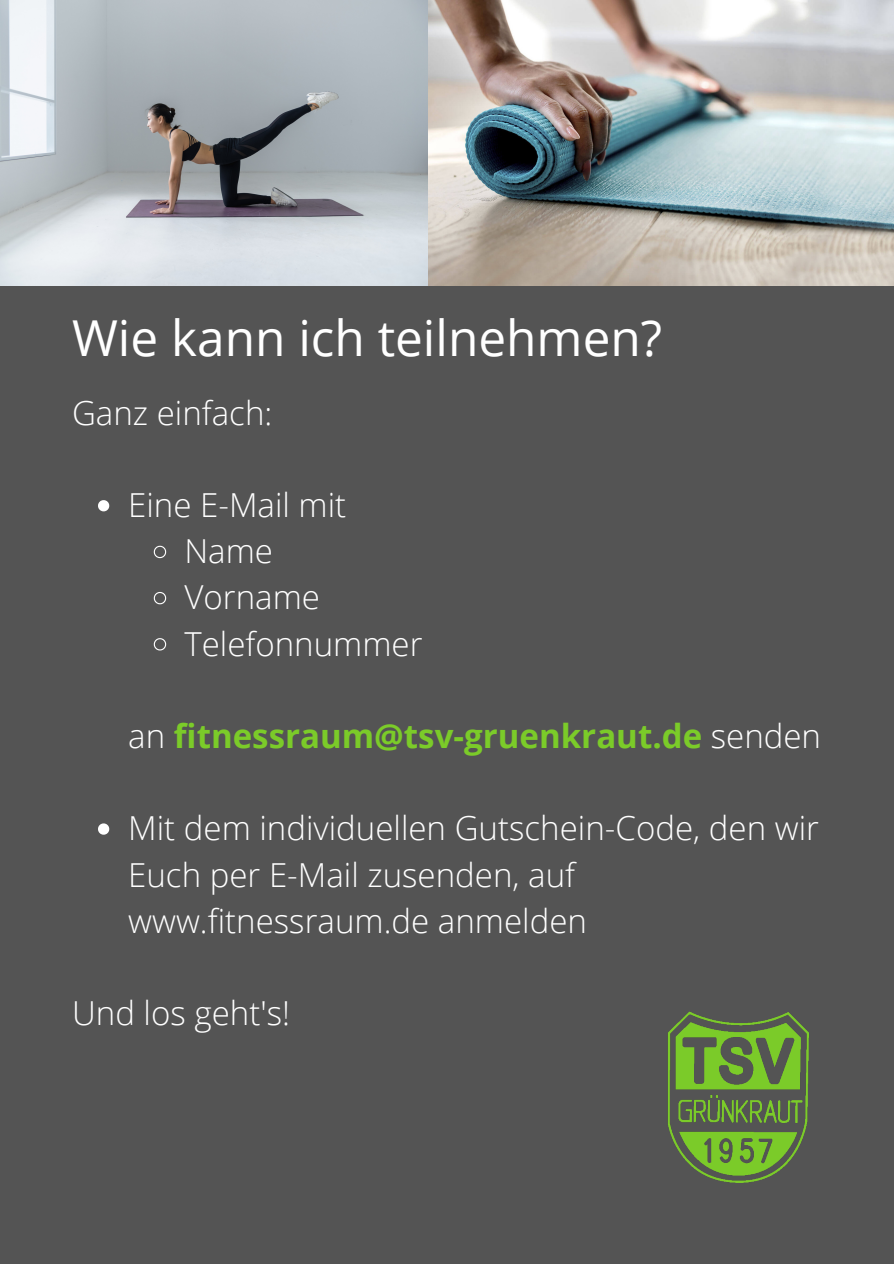
<style>
.page{position:relative;width:894px;height:1264px;background:#fff}
.page>*{position:absolute;margin:0;border:0;box-sizing:border-box;transform-origin:0 0}
.t1{font:49.5px "Open Sans";color:#fff}
.t2{font:300 33px/46.2px "Open Sans";color:#fff}
.t3{font:700 33px "Open Sans";color:#7bcb29}
.s1{font-weight:300;color:#fff}
</style>
<div class="page">
<div style="left:0;top:0;width:893px;height:1263px;background:#545454"></div>
<img style="left:667px;top:1011px;width:142px;height:172px">
<svg style="left:98px;top:500px;width:11px;height:11px"></svg>
<svg style="left:153px;top:545px;width:14px;height:14px"></svg>
<svg style="left:153px;top:592px;width:14px;height:13px"></svg>
<svg style="left:153px;top:638px;width:14px;height:13px"></svg>
<svg style="left:98px;top:823px;width:11px;height:11px"></svg>
<img style="left:427px;top:0;width:466px;height:285px">
<img style="left:0;top:0;width:427px;height:285px">
<p class="t1" style="left:72px;top:302px;width:591px">Wie kann ich teilnehmen?</p>
<p class="t2" style="left:72px;top:389px;width:202px">Ganz einfach:</p>
<p class="t2" style="left:128px;top:481px;width:219px">Eine E-Mail mit</p>
<p class="t2" style="left:184px;top:527px;width:90px">Name</p>
<p class="t2" style="left:184px;top:573px;width:137px">Vorname</p>
<p class="t2" style="left:184px;top:619px;width:239px">Telefonnummer</p>
<p class="t3" style="left:128px;top:712px;width:694px"><span class="s1">an</span> fitnessraum@tsv-gruenkraut.de <span class="s1">senden</span></p>
<p class="t2" style="left:128px;top:804px;width:692px">Mit dem individuellen Gutschein-Code, den wir<br>Euch per E-Mail zusenden, auf www.fitnessraum.de anmelden</p>
<p class="t2" style="left:72px;top:989px;width:219px">Und los geht's!</p>
</div>
